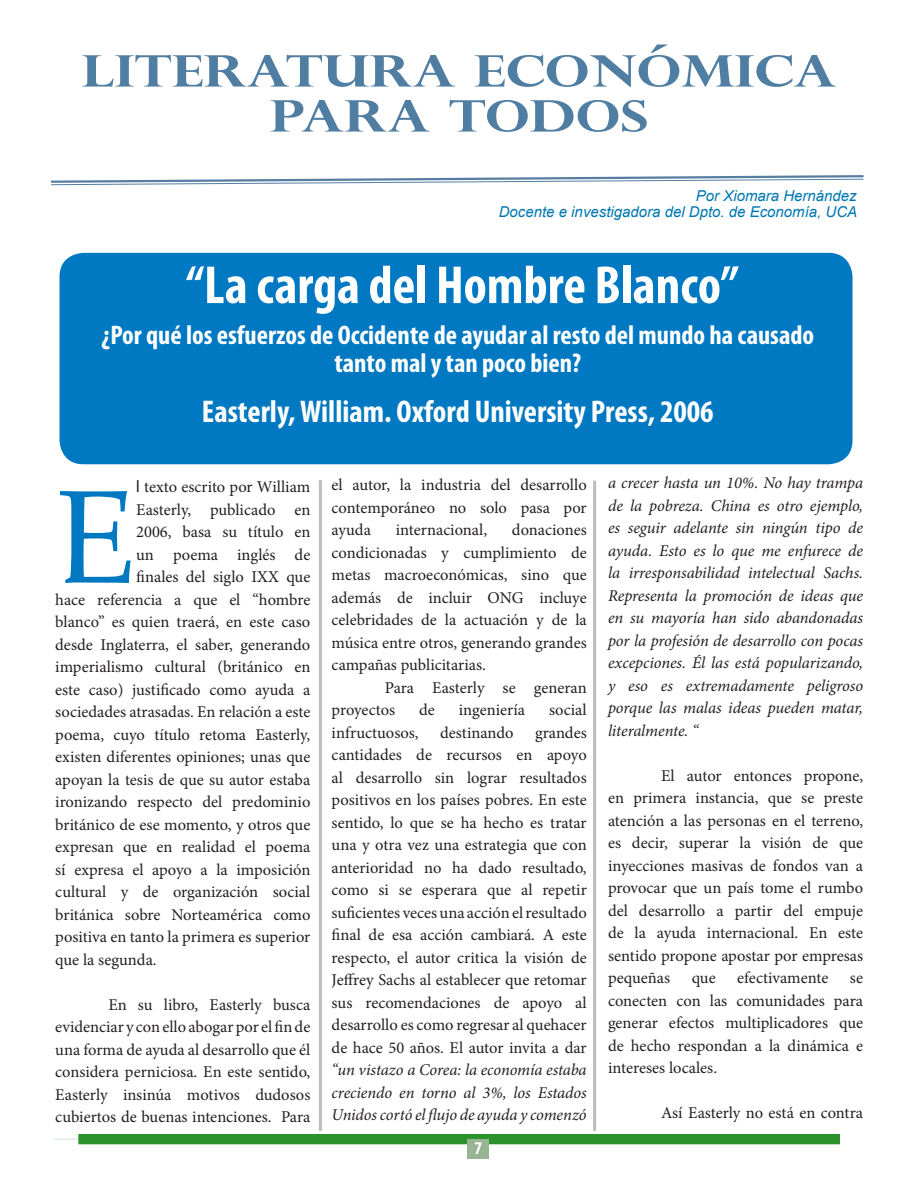
<style>
.page{position:relative;width:918px;height:1188px;background:#fff}
.page>*{position:absolute;margin:0;border:0;box-sizing:border-box;transform-origin:0 0}
.t1{font:132.45px "Palatino Linotype";color:#0079c2}
.Encabezado_7{font:700 condensed 54px "Myriad Pro";color:#fff}
.t2{font:700 43.5px/45px "Perpetua Titling";color:#507ea2;text-align:center;scale:1.25 1}
.Encabezado_7-2{font:700 condensed 31.5px "Myriad Pro";color:#fff}
.Encabezado_7-3{font:700 condensed 27px/28.5px "Myriad Pro";color:#fff;text-align:center}
.t3{font:700 condensed 18px "Myriad Pro";color:#fff}
.t4{font:16.5px/22.5px "Minion Pro";color:#231f20;text-align:justify}
.t5{font:italic 16.5px/22.5px "Minion Pro";letter-spacing:-.005em;color:#231f20;text-align:justify}
.t6{font:italic 15px "Arial";color:#0077b1}
.s1{font-family:"Arial"}
.s2{font-style:italic}
</style>
<div class="page">
<div style="left:54px;top:1134px;width:786px;height:10px;background:#2c922b"></div>
<div style="left:468px;top:1139px;width:21px;height:19px;background:#97b593"></div>
<hr style="left:319px;top:480px;width:3px;height:651px;background:#bcbdc0">
<hr style="left:593px;top:481px;width:3px;height:650px;background:#bcbdc0">
<svg style="left:51px;top:175px;width:813px;height:10px"></svg>
<div style="left:60px;top:253px;width:793px;height:211px;background:#0079c2;border-radius:24px"></div>
<p class="t2" style="left:82px;top:48px;width:605px">LITERATURA ECONÓMICA<br>PARA TODOS</p>
<p class="t6" style="left:696px;top:186px;width:162px">Por Xiomara Hernández</p>
<p class="t6" style="left:499px;top:202px;width:360px">Docente e investigadora del Dpto. de Economía, UCA</p>
<p class="Encabezado_7" style="left:186px;top:251px;width:555px">“La carga del Hombre Blanco”</p>
<p class="Encabezado_7-3" style="left:101px;top:320px;width:714px">¿Por qué los esfuerzos de Occidente de ayudar al resto del mundo ha causado tanto mal y tan poco bien?</p>
<p class="Encabezado_7-2" style="left:202px;top:392px;width:513px">Easterly, William. Oxford University Press, 2006</p>
<p class="t1" style="left:55px;top:443px;width:82px">E</p>
<p class="t4" style="left:136px;top:476px;width:176px"><span class="s1">l</span> texto escrito por William</p>
<p class="t4" style="left:136px;top:499px;width:176px">Easterly, publicado en</p>
<p class="t4" style="left:136px;top:521px;width:176px">2006, basa su título en</p>
<p class="t4" style="left:136px;top:544px;width:176px">un poema inglés de</p>
<p class="t4" style="left:136px;top:566px;width:176px">finales del siglo IXX que</p>
<p class="t4" style="left:55px;top:589px;width:257px">hace referencia a que el “hombre</p>
<p class="t4" style="left:55px;top:611px;width:257px">blanco” es quien traerá, en este caso</p>
<p class="t4" style="left:55px;top:634px;width:257px">desde Inglaterra, el saber, generando</p>
<p class="t4" style="left:55px;top:656px;width:257px">imperialismo cultural (británico en</p>
<p class="t4" style="left:55px;top:679px;width:257px">este caso) justificado como ayuda a</p>
<p class="t4" style="left:55px;top:701px;width:257px">sociedades atrasadas. En relación a este</p>
<p class="t4" style="left:55px;top:724px;width:257px">poema, cuyo título retoma Easterly,</p>
<p class="t4" style="left:55px;top:746px;width:257px">existen diferentes opiniones; unas que</p>
<p class="t4" style="left:55px;top:769px;width:257px">apoyan la tesis de que su autor estaba</p>
<p class="t4" style="left:55px;top:791px;width:257px">ironizando respecto del predominio</p>
<p class="t4" style="left:55px;top:814px;width:257px">británico de ese momento, y otros que</p>
<p class="t4" style="left:55px;top:836px;width:257px">expresan que en realidad el poema</p>
<p class="t4" style="left:55px;top:859px;width:257px">sí expresa el apoyo a la imposición</p>
<p class="t4" style="left:55px;top:881px;width:257px">cultural y de organización social</p>
<p class="t4" style="left:55px;top:904px;width:257px">británica sobre Norteamérica como</p>
<p class="t4" style="left:55px;top:926px;width:257px">positiva en tanto la primera es superior</p>
<p class="t4" style="left:55px;top:949px;width:103px">que la segunda.</p>
<p class="t4" style="left:55px;top:994px;width:257px;text-indent:53px">En su libro, Easterly busca evidenciar y con ello abogar por el fin de una forma de ayuda al desarrollo que él considera perniciosa. En este sentido, Easterly insinúa motivos dudosos cubiertos de buenas intenciones. Para</p>
<p class="t4" style="left:332px;top:474px;width:257px">el autor, la industria del desarrollo contemporáneo no solo pasa por ayuda</p>
<p class="t4" style="left:332px;top:519px;width:257px;text-indent:180px">donaciones condicionadas y cumplimiento de metas macroeconómicas, sino que además de incluir ONG incluye celebridades de la actuación y de la música entre otros, generando grandes campañas publicitarias.</p>
<p class="t4" style="left:332px;top:676px;width:257px;text-indent:53px">Para Easterly se generan proyectos</p>
<p class="t4" style="left:396px;top:519px;width:93px">internacional,</p>
<p class="t4" style="left:419px;top:699px;width:17px">de</p>
<p class="t4" style="left:459px;top:699px;width:68px">ingeniería</p>
<p class="t4" style="left:549px;top:699px;width:39px">social</p>
<p class="t4" style="left:332px;top:721px;width:257px;text-indent:203px">grandes cantidades de recursos en apoyo al desarrollo sin lograr resultados positivos en los países pobres. En este sentido, lo que se ha hecho es tratar una y otra vez una estrategia que con anterioridad no ha dado resultado, como si se esperara que al repetir suficientes veces una acción el resultado final de esa acción cambiará. A este respecto, el autor critica la visión de Jeffrey Sachs al establecer que retomar sus recomendaciones de apoyo al desarrollo es como regresar al quehacer de hace 50 años. El autor invita a dar <span class="s2">“un vistazo a Corea: la economía estaba creciendo en torno al 3%, los Estados Unidos cortó el flujo de ayuda y comenzó</span></p>
<p class="t4" style="left:332px;top:721px;width:89px">infructuosos,</p>
<p class="t4" style="left:440px;top:721px;width:75px">destinando</p>
<p class="t3" style="left:475px;top:1137px;width:9px">7</p>
<p class="t5" style="left:608px;top:472px;width:257px">a crecer hasta un 10%. No hay trampa de la pobreza. China es otro ejemplo, es seguir adelante sin ningún tipo de ayuda. Esto es lo que me enfurece de la irresponsabilidad intelectual Sachs.<br>Representa la promoción de ideas que en su mayoría han sido abandonadas por la profesión de desarrollo con pocas excepciones. Él las está popularizando, y eso es extremadamente peligroso porque las malas ideas pueden matar, literalmente. “</p>
<p class="t4" style="left:608px;top:764px;width:257px;text-indent:53px">El autor entonces propone, en primera instancia, que se preste atención a las personas en el terreno, es decir, superar la visión de que inyecciones masivas de fondos van a provocar que un país tome el rumbo del desarrollo a partir del empuje de la ayuda internacional. En este sentido propone apostar por empresas pequeñas</p>
<p class="t4" style="left:692px;top:967px;width:26px">que</p>
<p class="t4" style="left:737px;top:967px;width:93px">efectivamente</p>
<p class="t4" style="left:608px;top:967px;width:257px;text-indent:242px">se conecten con las comunidades para generar efectos multiplicadores que de hecho respondan a la dinámica e intereses locales.</p>
<p class="t4" style="left:661px;top:1102px;width:203px">Así Easterly no está en contra</p>
</div>
